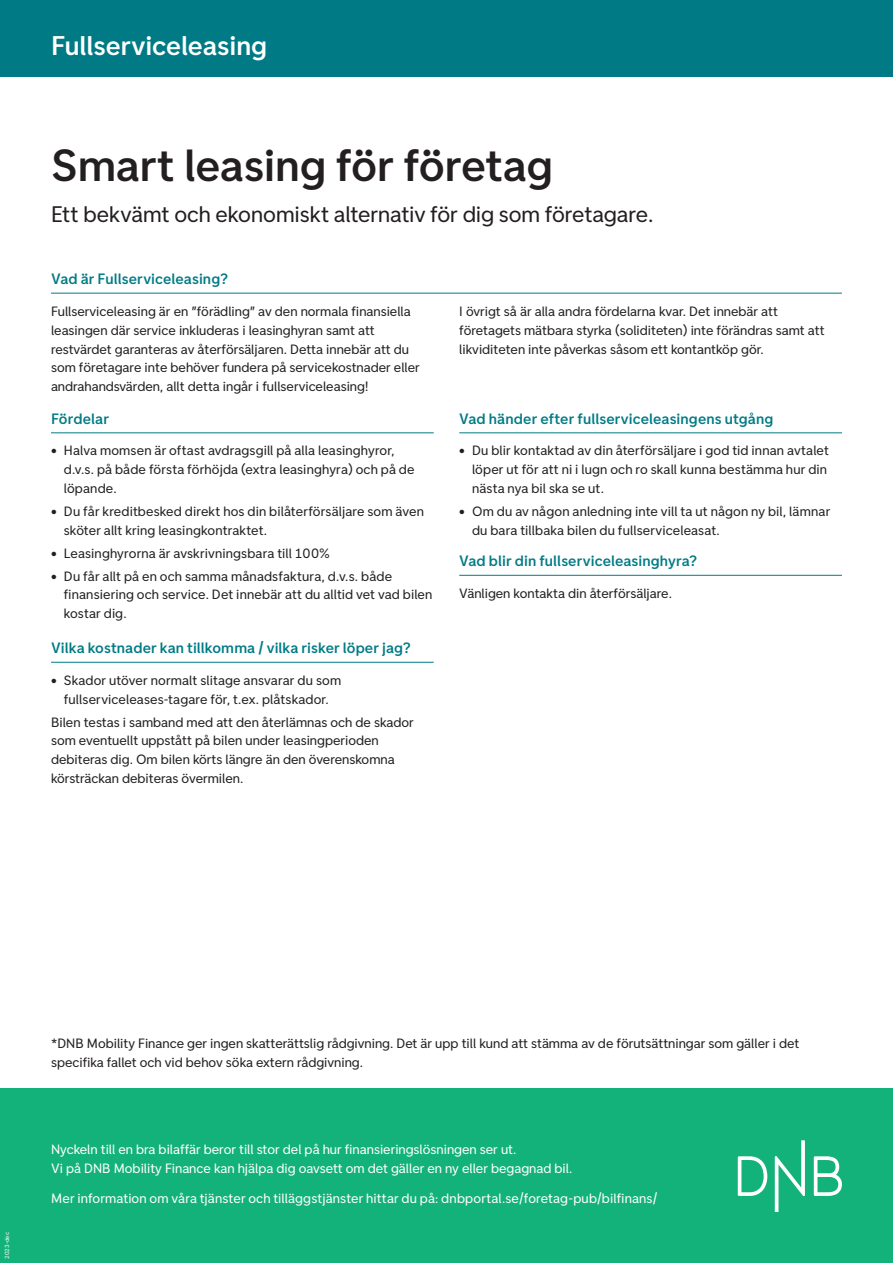
<style>
.page{position:relative;width:893px;height:1263px;background:#fff}
.page>*{position:absolute;margin:0;border:0;box-sizing:border-box;transform-origin:0 0}
.t1{font:500 45px "DNB";letter-spacing:-.005em;color:#231f20}
.t2{font:500 27px "DNB";letter-spacing:-.005em;color:#fff}
.t3{font:22.5px "DNB";color:#231f20}
.t4{font:500 15px "DNB";letter-spacing:.005em;color:#007b85}
.t5{font:13.5px/18.8px "DNB";color:#231f20}
.t6{font:13.5px/18.8px "DNB";color:#fff}
.t7{font:6px "DNB";color:#fff}
</style>
<div class="page">
<div style="left:0;top:0;width:893px;height:77px;background:#007b85"></div>
<div style="left:0;top:1089px;width:893px;height:174px;background:#13b27b"></div>
<svg style="left:814px;top:1156px;width:28px;height:40px"></svg>
<svg style="left:775px;top:1140px;width:30px;height:72px"></svg>
<svg style="left:738px;top:1156px;width:29px;height:40px"></svg>
<hr style="left:459px;top:575px;width:383px;height:1px;background:#007b85">
<hr style="left:51px;top:432px;width:383px;height:1px;background:#007b85">
<hr style="left:51px;top:662px;width:383px;height:1px;background:#007b85">
<hr style="left:51px;top:293px;width:791px;height:1px;background:#007b85">
<hr style="left:459px;top:432px;width:383px;height:1px;background:#007b85">
<h2 class="t2" style="left:51px;top:29px;width:218px">Fullserviceleasing</h2>
<h1 class="t1" style="left:51px;top:138px;width:503px">Smart leasing för företag</h1>
<h3 class="t3" style="left:51px;top:201px;width:604px">Ett bekvämt och ekonomiskt alternativ för dig som företagare.</h3>
<p class="t4" style="left:51px;top:270px;width:179px">Vad är Fullserviceleasing?</p>
<p class="t5" style="left:51px;top:302px;width:370px">Fullserviceleasing är en ”förädling” av den normala finansiella leasingen där service inkluderas i leasinghyran samt att restvärdet garanteras av återförsäljaren. Detta innebär att du som företagare inte behöver fundera på servicekostnader eller andrahandsvärden, allt detta ingår i fullserviceleasing!</p>
<p class="t5" style="left:459px;top:302px;width:367px">I övrigt så är alla andra fördelarna kvar. Det innebär att företagets mätbara styrka (soliditeten) inte förändras samt att likviditeten inte påverkas såsom ett kontantköp gör.</p>
<p class="t4" style="left:459px;top:410px;width:316px">Vad händer efter fullserviceleasingens utgång</p>
<p class="t5" style="left:472px;top:441px;width:358px;text-indent:-13px">• Du blir kontaktad av din återförsäljare i god tid innan avtalet löper ut för att ni i lugn och ro skall kunna bestämma hur din nästa nya bil ska se ut.</p>
<p class="t5" style="left:472px;top:502px;width:360px;text-indent:-13px">• Om du av någon anledning inte vill ta ut någon ny bil, lämnar du bara tillbaka bilen du fullserviceleasat.</p>
<p class="t4" style="left:51px;top:410px;width:59px">Fördelar</p>
<p class="t5" style="left:64px;top:441px;width:352px;text-indent:-13px">• Halva momsen är oftast avdragsgill på alla leasinghyror, d.v.s. på både första förhöjda (extra leasinghyra) och på de löpande.</p>
<p class="t5" style="left:64px;top:502px;width:362px;text-indent:-13px">• Du får kreditbesked direkt hos din bilåterförsäljare som även sköter allt kring leasingkontraktet.</p>
<p class="t5" style="left:51px;top:544px;width:280px">• Leasinghyrorna är avskrivningsbara till 100%</p>
<p class="t5" style="left:64px;top:567px;width:370px;text-indent:-13px">• Du får allt på en och samma månadsfaktura, d.v.s. både finansiering och service. Det innebär att du alltid vet vad bilen kostar dig.</p>
<p class="t4" style="left:51px;top:639px;width:361px">Vilka kostnader kan tillkomma / vilka risker löper jag?</p>
<p class="t5" style="left:51px;top:671px;width:292px;text-align:center">• Skador utöver normalt slitage ansvarar du som fullserviceleases-tagare för, t.ex. plåtskador.</p>
<p class="t5" style="left:51px;top:712px;width:364px">Bilen testas i samband med att den återlämnas och de skador som eventuellt uppstått på bilen under leasingperioden debiteras dig. Om bilen körts längre än den överenskomna körsträckan debiteras övermilen.</p>
<p class="t4" style="left:459px;top:552px;width:240px">Vad blir din fullserviceleasinghyra?</p>
<p class="t5" style="left:459px;top:584px;width:214px">Vänligen kontakta din återförsäljare.</p>
<p class="t7" style="left:3px;top:1259px;width:28px;rotate:-90deg">2023-dec</p>
<p class="t5" style="left:51px;top:1034px;width:750px">*DNB Mobility Finance ger ingen skatterättslig rådgivning. Det är upp till kund att stämma av de förutsättningar som gäller i det specifika fallet och vid behov söka extern rådgivning.</p>
<p class="t6" style="left:51px;top:1140px;width:523px">Nyckeln till en bra bilaffär beror till stor del på hur finansieringslösningen ser ut.<br>Vi på DNB Mobility Finance kan hjälpa dig oavsett om det gäller en ny eller begagnad bil.</p>
<p class="t6" style="left:51px;top:1189px;width:608px">Mer information om våra tjänster och tilläggstjänster hittar du på: dnbportal.se/foretag-pub/bilfinans/</p>
</div>
